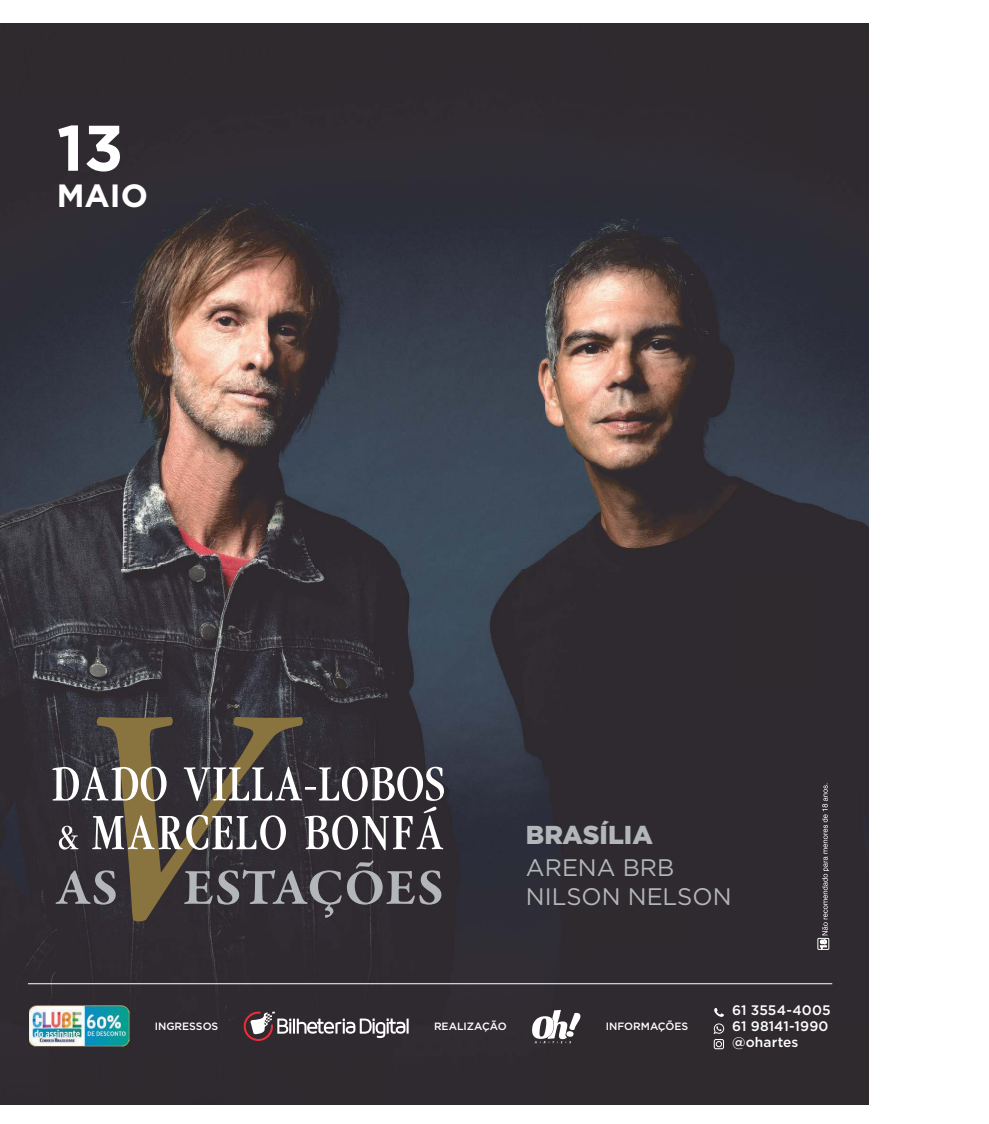
<style>
.page{position:relative;width:989px;height:1124px;background:#fff}
.page>*{position:absolute;margin:0;border:0;box-sizing:border-box;transform-origin:0 0}
.t1{font:700 64.25px "Gotham";color:#fff}
.t2{font:700 32.12px "Gotham";color:#fff}
.t3{font:900 25.88px "Gotham";color:#b3b7b9}
.t4{font:23.88px/28.6px "Gotham";color:#b3b7b9}
.t5{font:500 13.75px/15.9px "Gotham";letter-spacing:.01em;color:#fff}
.t6{font:500 10.62px "Gotham";color:#fff}
</style>
<div class="page">
<img style="left:0;top:99px;width:868px;height:957px">
<svg style="left:52px;top:716px;width:392px;height:205px;background:#565150"></svg>
<hr style="left:28px;top:983px;width:804px;height:1px;background:#fff">
<svg style="left:532px;top:1007px;width:192px;height:42px;background:#434044"></svg>
<img style="left:29px;top:1005px;width:100px;height:41px">
<svg style="left:244px;top:1011px;width:164px;height:29px;background:#645b60"></svg>
<div style="left:817px;top:938px;width:12px;height:11px;border:1px solid #fff"></div>
<svg style="left:820px;top:783px;width:9px;height:165px"></svg>
<div style="left:0;top:23px;width:868px;height:76px;background:#2e2a2e"></div>
<img style="left:0;top:1056px;width:868px;height:1px">
<div style="left:0;top:1057px;width:868px;height:47px;background:#2e2a2e"></div>
<h1 class="t1" style="left:57px;top:105px;width:68px">13</h1>
<h2 class="t2" style="left:57px;top:174px;width:93px">MAIO</h2>
<h3 class="t3" style="left:526px;top:817px;width:128px">BRASÍLIA</h3>
<h3 class="t4" style="left:526px;top:852px;width:207px">ARENA BRB<br>NILSON NELSON</h3>
<p class="t6" style="left:155px;top:1018px;width:65px">INGRESSOS</p>
<p class="t6" style="left:434px;top:1018px;width:74px">REALIZAÇÃO</p>
<p class="t6" style="left:606px;top:1018px;width:84px">INFORMAÇÕES</p>
<p class="t5" style="left:732px;top:1001px;width:100px">61 3554-4005<br>61 98141-1990 @ohartes</p>
</div>
